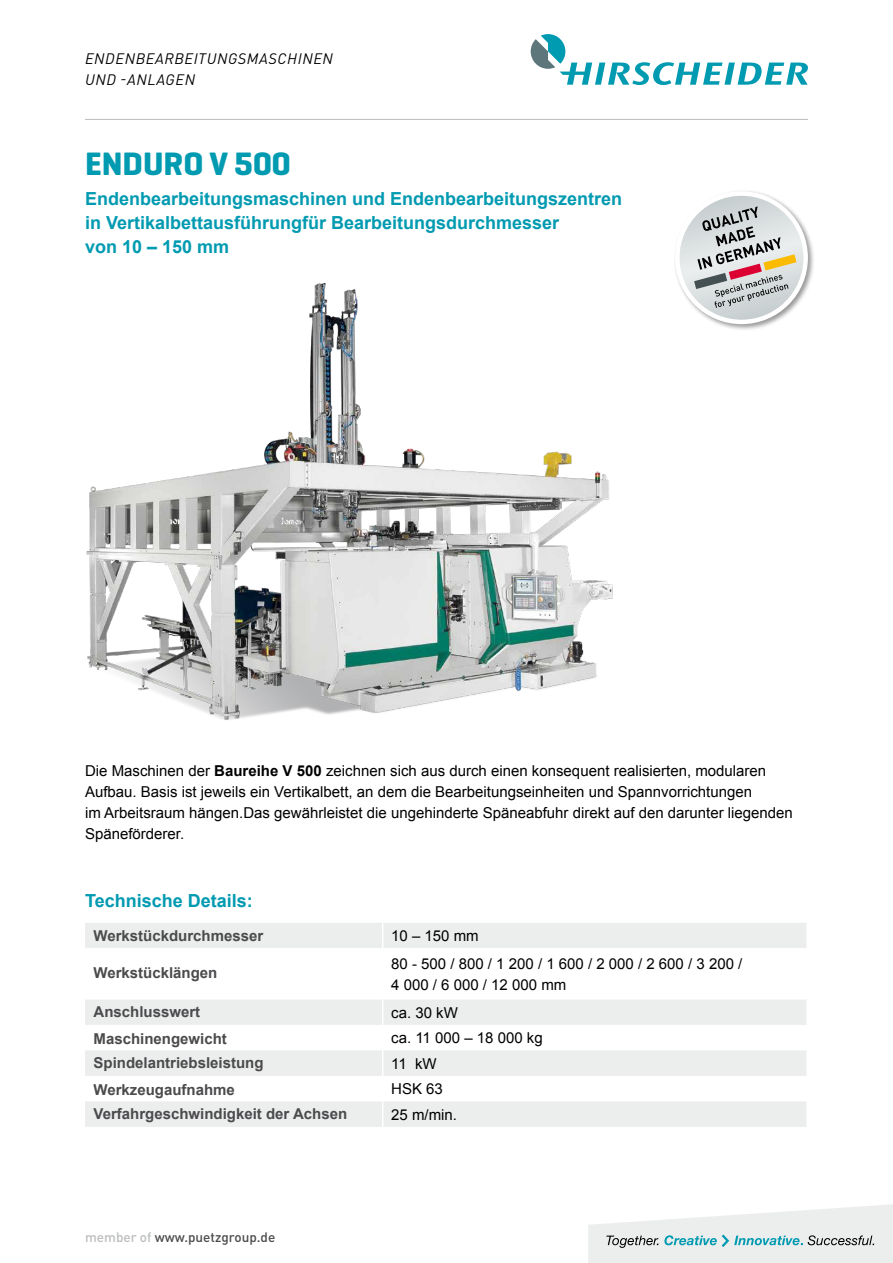
<style>
.page{position:relative;width:893px;height:1263px;background:#fff}
.page>*{position:absolute;margin:0;border:0;box-sizing:border-box;transform-origin:0 0}
.t1{font:700 33px "Geogrotesque";color:#009ab1}
.t2{font:700 18px/24px "Arial";color:#009ab1}
.t3{font:15px/21px "Arial";color:#000}
.t4{font:700 15px "Arial";color:#4b4b4d}
.t5{font:italic 15px/21px "DIN Pro";letter-spacing:.04em;color:#000}
.t6{font:500 13.5px "DIN Pro";color:#4b4b4d}
.s1{font-weight:700}
.s2{color:#bbbdbe}
</style>
<div class="page">
<hr style="left:85px;top:119px;width:723px;height:1px;background:#bbbdbe">
<svg style="left:531px;top:34px;width:277px;height:51px"></svg>
<svg style="left:588px;top:1204px;width:305px;height:59px"></svg>
<div style="left:673px;top:190px;width:142px;height:142px;background:#000;opacity:.4"></div>
<div style="left:675px;top:191px;width:133px;height:133px;background:#fff;border-radius:50%"></div>
<img style="left:680px;top:196px;width:123px;height:124px;border-radius:62px">
<svg style="left:694px;top:206px;width:102px;height:102px;background:#bfbcb9"></svg>
<svg style="left:85px;top:923px;width:721px;height:204px"></svg>
<img style="left:86px;top:265px;width:601px;height:455px">
<p class="t5" style="left:85px;top:48px;width:249px">ENDENBEARBEITUNGSMASCHINEN<br>UND -ANLAGEN</p>
<h1 class="t1" style="left:85px;top:143px;width:207px">ENDURO V 500</h1>
<p class="t2" style="left:85px;top:187px;width:539px">Endenbearbeitungsmaschinen und Endenbearbeitungszentren in Vertikalbettausführungfür Bearbeitungsdurchmesser<br>von 10 – 150 mm</p>
<p class="t3" style="left:85px;top:761px;width:709px">Die Maschinen der <span class="s1">Baureihe V 500</span> zeichnen sich aus durch einen konsequent realisierten, modularen Aufbau. Basis ist jeweils ein Vertikalbett, an dem die Bearbeitungseinheiten und Spannvorrichtungen<br>im Arbeitsraum hängen.Das gewährleistet die ungehinderte Späneabfuhr direkt auf den darunter liegenden Späneförderer.</p>
<p class="t2" style="left:85px;top:889px;width:169px">Technische Details:</p>
<p class="t4" style="left:94px;top:926px;width:171px">Werkstückdurchmesser</p>
<p class="t3" style="left:391px;top:925px;width:89px">10 – 150 mm</p>
<p class="t4" style="left:94px;top:963px;width:125px">Werkstücklängen</p>
<p class="t3" style="left:391px;top:953px;width:353px">80 - 500 / 800 / 1 200 / 1 600 / 2 000 / 2 600 / 3 200 /<br>4 000 / 6 000 / 12 000 mm</p>
<p class="t4" style="left:94px;top:1002px;width:108px">Anschlusswert</p>
<p class="t3" style="left:391px;top:1002px;width:68px">ca. 30 kW</p>
<p class="t4" style="left:94px;top:1029px;width:135px">Maschinengewicht</p>
<p class="t3" style="left:391px;top:1027px;width:153px">ca. 11 000 – 18 000 kg</p>
<p class="t4" style="left:94px;top:1053px;width:172px">Spindelantriebsleistung</p>
<p class="t3" style="left:391px;top:1053px;width:47px">11 kW</p>
<p class="t4" style="left:94px;top:1080px;width:143px">Werkzeugaufnahme</p>
<p class="t3" style="left:391px;top:1078px;width:53px">HSK 63</p>
<p class="t4" style="left:94px;top:1104px;width:255px">Verfahrgeschwindigkeit der Achsen</p>
<p class="t3" style="left:391px;top:1104px;width:67px">25 m/min.</p>
<p class="t6" style="left:85px;top:1228px;width:192px"><span class="s2">member of</span> www.puetzgroup.de</p>
</div>
